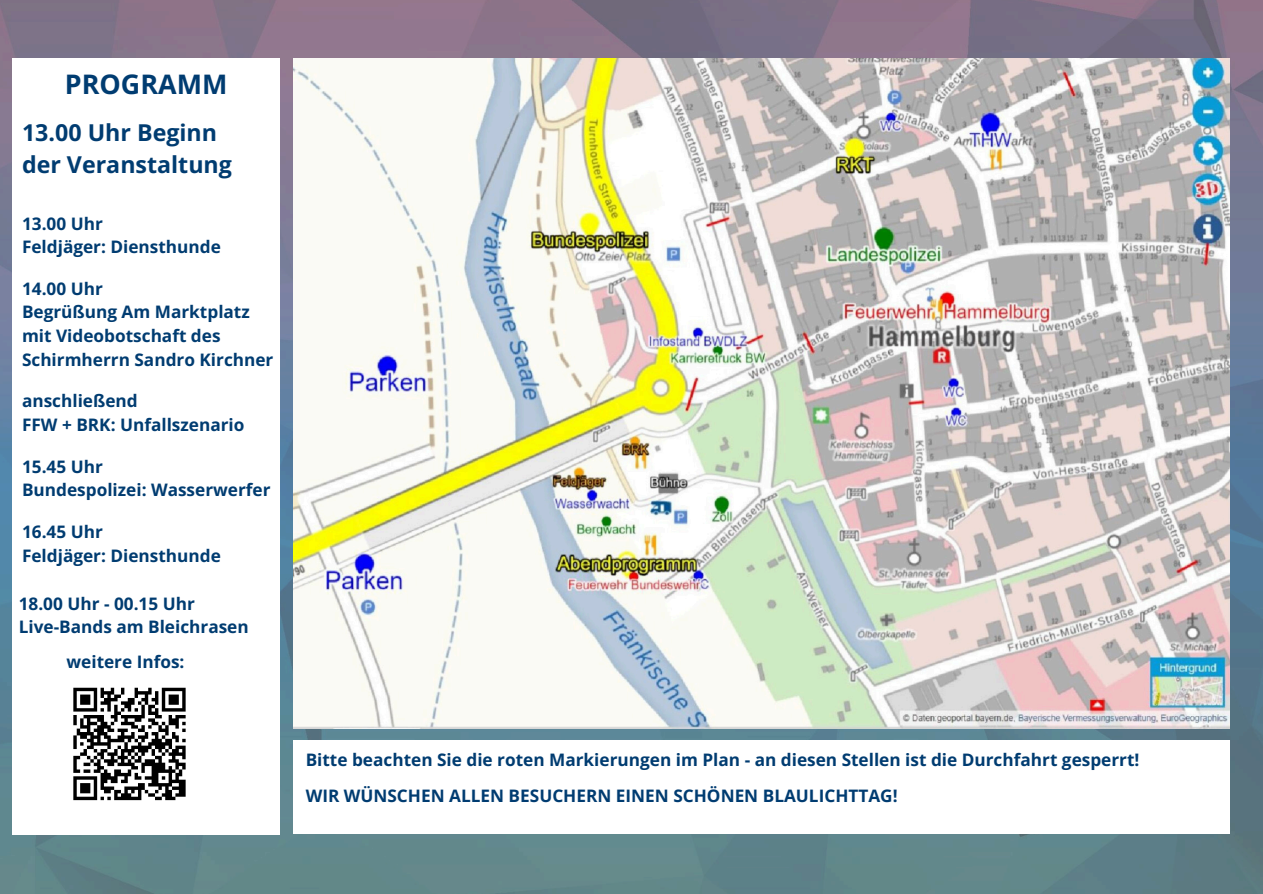
<style>
.page{position:relative;width:1263px;height:894px;background:#fff}
.page>*{position:absolute;margin:0;border:0;box-sizing:border-box;transform-origin:0 0}
.t1{font:700 26.85px "Open Sans";color:#003c71}
.t2{font:700 23.25px/31.5px "Open Sans";color:#003c71}
.t3{font:700 17.25px/23.5px "Open Sans";color:#003c71}
</style>
<div class="page">
<img style="left:0;top:0;width:1263px;height:893px">
<div style="left:12px;top:59px;width:268px;height:775px;background:#fff"></div>
<div style="left:294px;top:739px;width:936px;height:94px;background:#fff"></div>
<svg style="left:73px;top:687px;width:113px;height:114px"></svg>
<img style="left:294px;top:59px;width:936px;height:669px">
<h2 class="t1" style="left:65px;top:65px;width:164px">PROGRAMM</h2>
<p class="t2" style="left:22px;top:116px;width:211px">13.00 Uhr Beginn der Veranstaltung</p>
<p class="t3" style="left:22px;top:211px;width:82px">13.00 Uhr</p>
<p class="t3" style="left:22px;top:234px;width:200px">Feldjäger: Diensthunde</p>
<p class="t3" style="left:22px;top:276px;width:82px">14.00 Uhr</p>
<p class="t3" style="left:22px;top:300px;width:229px">Begrüßung Am Marktplatz</p>
<p class="t3" style="left:22px;top:323px;width:253px">mit Videobotschaft des<br>Schirmherrn Sandro Kirchner</p>
<p class="t3" style="left:22px;top:389px;width:117px">anschließend</p>
<p class="t3" style="left:22px;top:412px;width:224px">FFW + BRK: Unfallszenario</p>
<p class="t3" style="left:22px;top:454px;width:82px">15.45 Uhr</p>
<p class="t3" style="left:22px;top:477px;width:250px">Bundespolizei: Wasserwerfer</p>
<p class="t3" style="left:22px;top:519px;width:82px">16.45 Uhr</p>
<p class="t3" style="left:22px;top:543px;width:200px">Feldjäger: Diensthunde</p>
<p class="t3" style="left:19px;top:591px;width:178px">18.00 Uhr - 00.15 Uhr</p>
<p class="t3" style="left:19px;top:614px;width:232px">Live-Bands am Bleichrasen</p>
<p class="t3" style="left:67px;top:649px;width:120px">weitere Infos:</p>
<p class="t3" style="left:306px;top:747px;width:835px">Bitte beachten Sie die roten Markierungen im Plan - an diesen Stellen ist die Durchfahrt gesperrt!</p>
<p class="t3" style="left:306px;top:783px;width:593px">WIR WÜNSCHEN ALLEN BESUCHERN EINEN SCHÖNEN BLAULICHTTAG!</p>
</div>
